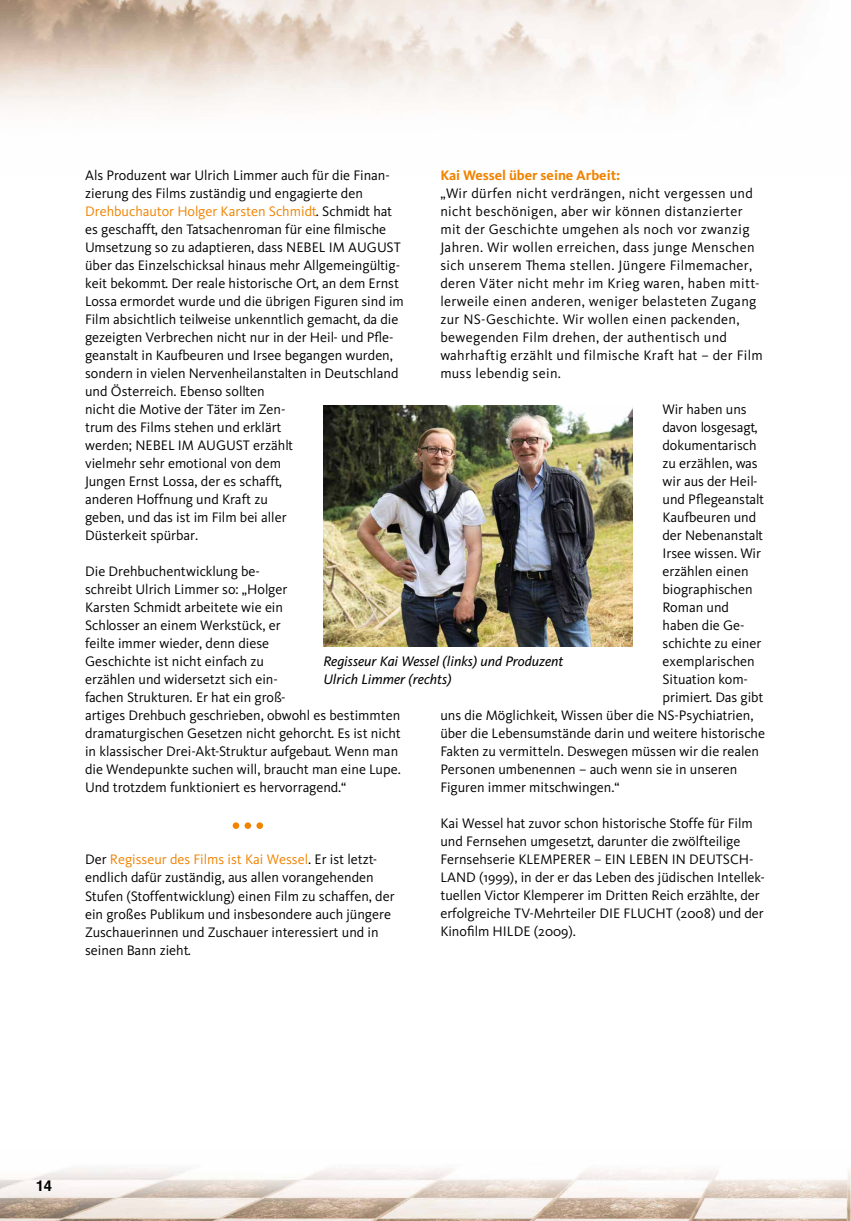
<style>
.page{position:relative;width:851px;height:1221px;background:#fff}
.page>*{position:absolute;margin:0;border:0;box-sizing:border-box;transform-origin:0 0}
.t1{font:54px "Kievit";color:#f08300}
.t2{font:700 15px "Helvetica";color:#000}
.t3{font:14.25px/18px "Kievit";color:#000}
.t4{font:14.25px/18px "Kievit";letter-spacing:.025em;color:#000}
.t5{font:italic 14.25px/18px "Kievit";color:#000}
.t6{font:700 14.25px "Kievit";color:#f08300}
.s1{color:#f08300}
</style>
<div class="page">
<img style="left:0;top:0;width:850px;height:1220px">
<div style="left:0;top:176px;width:850px;height:971px;background:#fff"></div>
<svg style="left:0;top:61px;width:850px;height:115px"></svg>
<img style="left:323px;top:405px;width:309px;height:241px">
<p class="t3" style="left:85px;top:166px;width:320px">Als Produzent war Ulrich Limmer auch für die Finan&shy;zierung des Films zuständig und engagierte den <span class="s1">Drehbuchautor Holger Karsten Schmidt</span>. Schmidt hat es geschafft, den Tatsachenroman für eine filmische Umsetzung so zu adaptieren, dass NEBEL IM AUGUST über das Einzelschicksal hinaus mehr Allgemeingültig&shy;keit bekommt. Der reale historische Ort, an dem Ernst Lossa ermordet wurde und die übrigen Figuren sind im Film absichtlich teilweise unkenntlich gemacht, da die gezeigten Verbrechen nicht nur in der Heil- und Pfle&shy;geanstalt in Kaufbeuren und Irsee begangen wurden, sondern in vielen Nervenheilanstalten in Deutschland und Österreich. Ebenso sollten<br>nicht die Motive der Täter im Zen-<br>trum des Films stehen und erklärt<br>werden; NEBEL IM AUGUST erzählt<br>vielmehr sehr emotional von dem<br>Jungen Ernst Lossa, der es schafft,<br>anderen Hoffnung und Kraft zu<br>geben, und das ist im Film bei aller<br>Düsterkeit spürbar.</p>
<p class="t3" style="left:85px;top:562px;width:317px">Die Drehbuchentwicklung be-<br>schreibt Ulrich Limmer so: „Holger<br>Karsten Schmidt arbeitete wie ein<br>Schlosser an einem Werkstück, er<br>feilte immer wieder, denn diese<br>Geschichte ist nicht einfach zu<br>erzählen und widersetzt sich ein-<br>fachen Strukturen. Er hat ein groß-<br>artiges Drehbuch geschrieben, obwohl es bestimmten dramaturgischen Gesetzen nicht gehorcht. Es ist nicht in klassischer Drei-Akt-Struktur aufgebaut. Wenn man die Wendepunkte suchen will, braucht man eine Lupe.<br>Und trotzdem funktioniert es hervorragend.“</p>
<h1 class="t1" style="left:230px;top:777px;width:12px">...</h1>
<p class="t3" style="left:85px;top:850px;width:311px">Der <span class="s1">Regisseur des Films ist Kai Wessel</span>. Er ist letzt&shy;endlich dafür zuständig, aus allen vorangehenden Stufen (Stoffentwicklung) einen Film zu schaffen, der ein großes Publikum und insbesondere auch jüngere Zuschauerinnen und Zuschauer interessiert und in seinen Bann zieht.</p>
<p class="t6" style="left:440px;top:167px;width:181px">Kai Wessel über seine Arbeit:</p>
<p class="t4" style="left:440px;top:184px;width:324px">„Wir dürfen nicht verdrängen, nicht vergessen und nicht beschönigen, aber wir können distanzierter mit der Geschichte umgehen als noch vor zwanzig Jahren. Wir wollen erreichen, dass junge Menschen sich unserem Thema stellen. Jüngere Filmemacher, deren Väter nicht mehr im Krieg waren, haben mitt&shy;lerweile einen anderen, weniger belasteten Zugang zur NS-Geschichte. Wir wollen einen packenden, bewegenden Film drehen, der authentisch und wahrhaftig erzählt und filmische Kraft hat – der Film muss lebendig sein.</p>
<p class="t3" style="left:662px;top:400px;width:86px">Wir haben uns</p>
<p class="t3" style="left:662px;top:418px;width:96px">davon losgesagt,</p>
<p class="t3" style="left:662px;top:436px;width:96px">dokumentarisch</p>
<p class="t3" style="left:662px;top:454px;width:97px">zu erzählen, was</p>
<p class="t3" style="left:662px;top:472px;width:96px">wir aus der Heil-</p>
<p class="t3" style="left:662px;top:490px;width:103px">und Pflegeanstalt</p>
<p class="t3" style="left:662px;top:508px;width:95px">Kaufbeuren und</p>
<p class="t3" style="left:662px;top:526px;width:102px">der Nebenanstalt</p>
<p class="t3" style="left:662px;top:544px;width:100px">Irsee wissen. Wir</p>
<p class="t3" style="left:662px;top:562px;width:87px">erzählen einen</p>
<p class="t3" style="left:662px;top:580px;width:92px">biographischen</p>
<p class="t3" style="left:662px;top:598px;width:68px">Roman und</p>
<p class="t3" style="left:662px;top:616px;width:84px">haben die Ge-</p>
<p class="t3" style="left:662px;top:634px;width:100px">schichte zu einer</p>
<p class="t3" style="left:662px;top:652px;width:94px">exemplarischen</p>
<p class="t3" style="left:662px;top:670px;width:87px">Situation kom-</p>
<p class="t3" style="left:662px;top:688px;width:102px">primiert. Das gibt</p>
<p class="t3" style="left:440px;top:706px;width:314px">uns die Möglichkeit, Wissen über die NS-Psychiatrien,</p>
<p class="t3" style="left:440px;top:724px;width:326px">über die Lebensumstände darin und weitere historische</p>
<p class="t3" style="left:440px;top:742px;width:320px">Fakten zu vermitteln. Deswegen müssen wir die realen</p>
<p class="t3" style="left:440px;top:760px;width:298px">Personen umbenennen – auch wenn sie in unseren</p>
<p class="t3" style="left:440px;top:778px;width:181px">Figuren immer mitschwingen.“</p>
<p class="t3" style="left:440px;top:814px;width:326px">Kai Wessel hat zuvor schon historische Stoffe für Film und Fernsehen umgesetzt, darunter die zwölfteilige Fernsehserie KLEMPERER – EIN LEBEN IN DEUTSCH-LAND (1999), in der er das Leben des jüdischen Intellek&shy;tuellen Victor Klemperer im Dritten Reich erzählte, der erfolgreiche TV-Mehrteiler DIE FLUCHT (2008) und der Kinofilm HILDE (2009).</p>
<p class="t5" style="left:323px;top:652px;width:241px">Regisseur Kai Wessel (links) und Produzent<br>Ulrich Limmer (rechts)</p>
<p class="t2" style="left:36px;top:1173px;width:18px">14</p>
</div>
